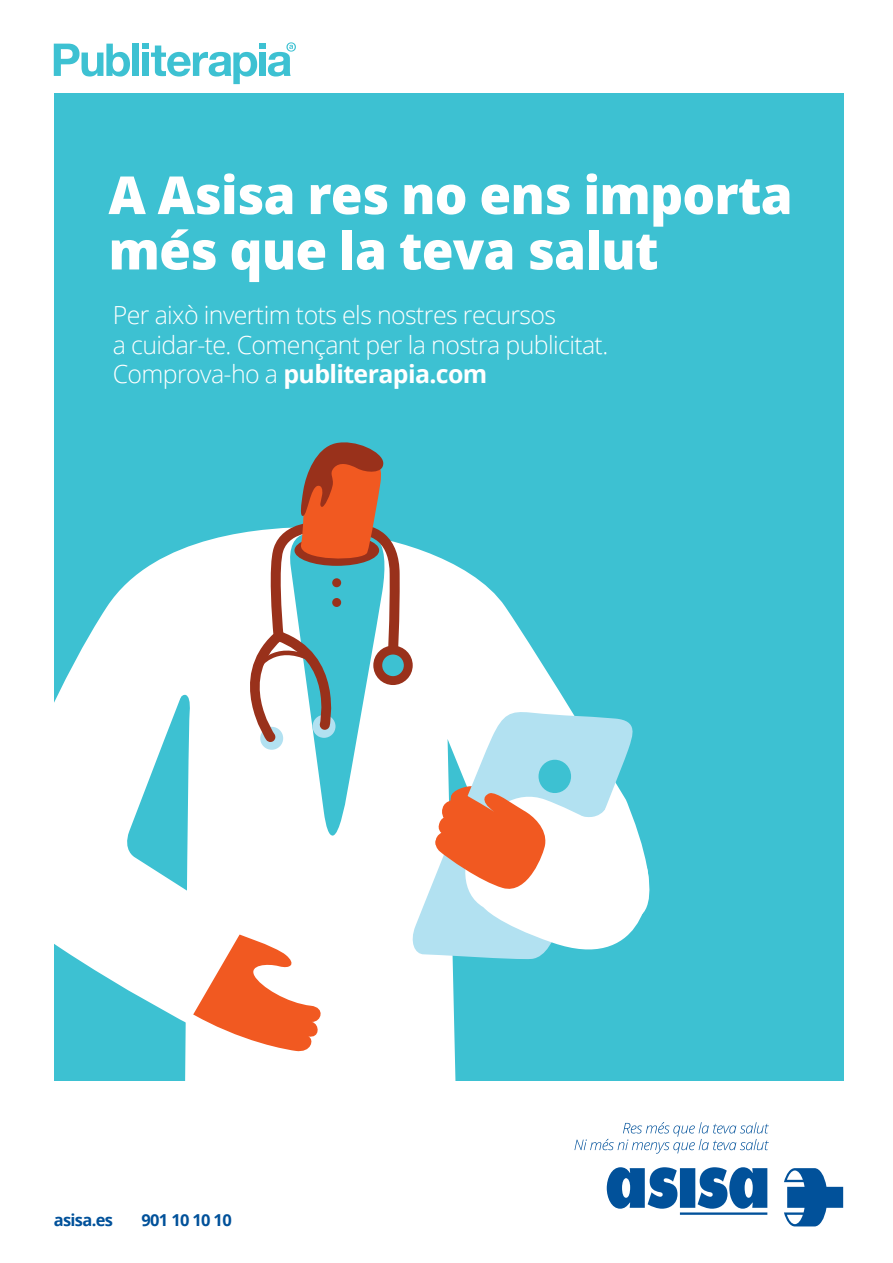
<style>
.page{position:relative;width:893px;height:1263px;background:#fff}
.page>*{position:absolute;margin:0;border:0;box-sizing:border-box;transform-origin:0 0}
.t1{font:800 52.35px/55.3px "Open Sans";letter-spacing:-.015em;color:#fff}
.t2{font:300 24.9px/29.8px "Open Sans";letter-spacing:-.025em;color:#fff}
.t3{font:700 16.5px "Open Sans";letter-spacing:-.04em;color:#01519a}
.s1{font-weight:700}
</style>
<div class="page">
<svg style="left:54px;top:44px;width:76px;height:33px"></svg>
<div style="left:132px;top:44px;width:7px;height:32px;background:#3dc1d2"></div>
<svg style="left:142px;top:42px;width:154px;height:42px"></svg>
<div style="left:54px;top:94px;width:789px;height:987px;background:#3dc1d2"></div>
<svg style="left:185px;top:543px;width:474px;height:611px;fill:#fff"></svg>
<svg style="left:185px;top:932px;width:140px;height:121px;background:#f8bea8"></svg>
<svg style="left:54px;top:536px;width:263px;height:487px;fill:#fff"></svg>
<div style="left:373px;top:646px;width:40px;height:39px;background:#99311b;border-radius:50%"></div>
<svg style="left:382px;top:654px;width:22px;height:22px"></svg>
<svg style="left:226px;top:442px;width:174px;height:394px"></svg>
<svg style="left:409px;top:710px;width:230px;height:250px;background:#ccecf5"></svg>
<div style="left:538px;top:760px;width:33px;height:33px;background:#3dc1d2;border-radius:50%"></div>
<svg style="left:433px;top:778px;width:221px;height:194px"></svg>
<svg style="left:607px;top:1167px;width:236px;height:59px"></svg>
<svg style="left:574px;top:1122px;width:195px;height:31px"></svg>
<h1 class="t1" style="left:108px;top:165px;width:686px">A Asisa res no ens importa més que la teva salut</h1>
<p class="t2" style="left:113px;top:299px;width:497px">Per això invertim tots els nostres recursos<br>a cuidar-te. Començant per la nostra publicitat.<br>Comprova-ho a <span class="s1">publiterapia.com</span></p>
<p class="t3" style="left:54px;top:1208px;width:61px">asisa.es</p>
<p class="t3" style="left:141px;top:1208px;width:92px">901 10 10 10</p>
</div>
